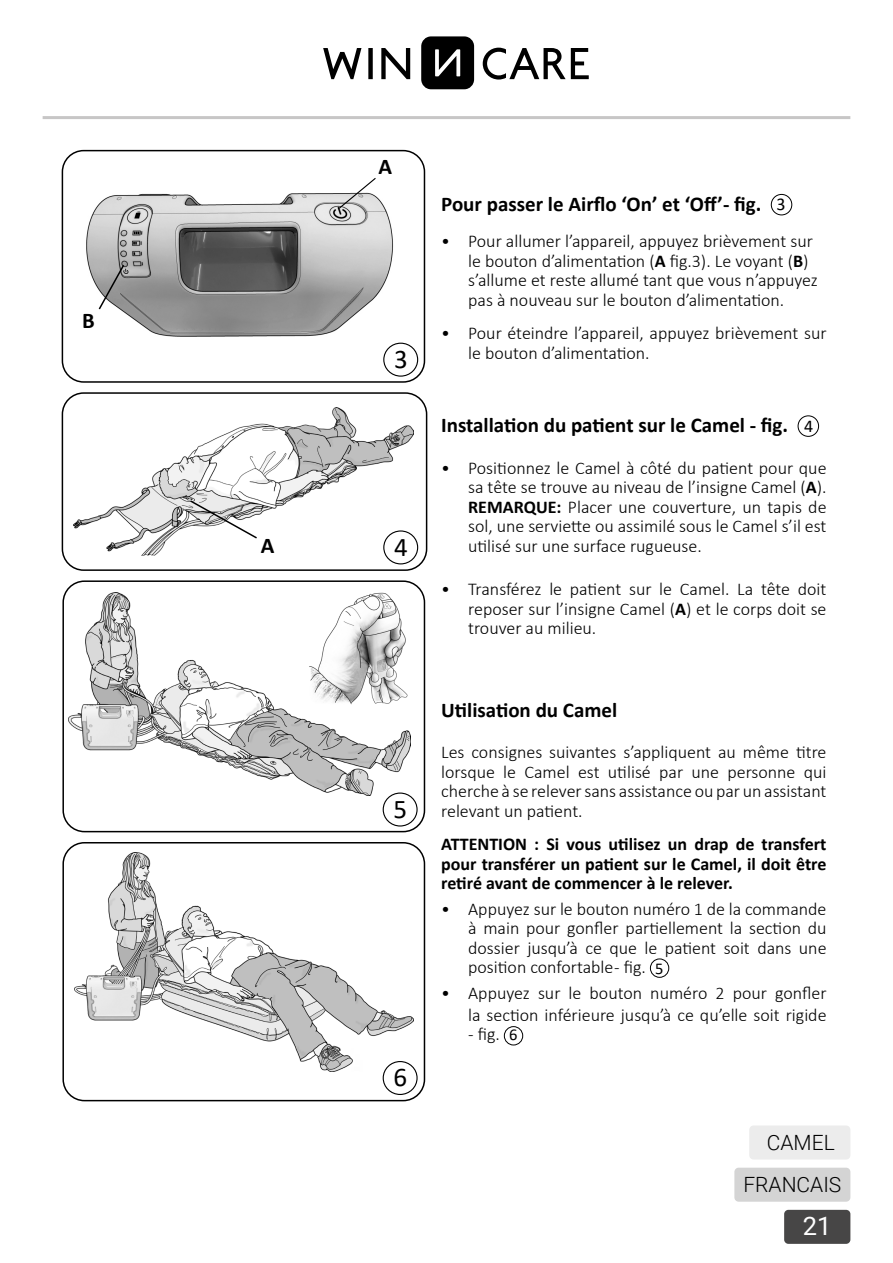
<style>
.page{position:relative;width:893px;height:1263px;background:#fff}
.page>*{position:absolute;margin:0;border:0;box-sizing:border-box;transform-origin:0 0}
.t1{font:27px "Calibri";color:#000}
.t2{font:25.5px "Roboto";color:#fff}
.t3{font:700 22.5px "Calibri";color:#000}
.t4{font:700 21px "Calibri";color:#000}
.t5{font:300 21px "Roboto";color:#000}
.t6{font:300 18px/19.5px "Calibri";color:#000;text-align:justify}
.t7{font:700 18px/19.5px "Calibri";color:#000;text-align:justify}
.s1{font-weight:400;font-size:18px}
.s2{font-weight:700}
.s3{font-weight:400;font-size:16.5px}
</style>
<div class="page">
<div style="left:421px;top:36px;width:53px;height:53px;background:#000;border-radius:10px"></div>
<svg style="left:435px;top:49px;width:25px;height:27px"></svg>
<svg style="left:483px;top:48px;width:106px;height:32px"></svg>
<svg style="left:381px;top:48px;width:29px;height:31px"></svg>
<svg style="left:368px;top:48px;width:5px;height:31px"></svg>
<svg style="left:323px;top:48px;width:38px;height:31px"></svg>
<hr style="left:43px;top:116px;width:807px;height:3px;background:#c7c6c6">
<div style="left:784px;top:1210px;width:66px;height:34px;background:#474646;border-radius:4px"></div>
<div style="left:734px;top:1168px;width:116px;height:34px;background:#d4d4d4;border-radius:4px"></div>
<div style="left:749px;top:1125px;width:101px;height:34px;background:#ececec;border-radius:4px"></div>
<div style="left:62px;top:150px;width:363px;height:233px;border:2px solid #000;border-radius:21px"></div>
<div style="left:62px;top:392px;width:365px;height:179px;border:2px solid #000;border-radius:21px"></div>
<div style="left:62px;top:580px;width:363px;height:252px;border:2px solid #000;border-radius:21px"></div>
<div style="left:62px;top:842px;width:363px;height:259px;border:2px solid #000;border-radius:21px"></div>
<img style="left:86px;top:193px;width:314px;height:150px">
<img style="left:74px;top:852px;width:340px;height:219px">
<div style="left:771px;top:194px;width:21px;height:21px;border:1px solid #000;border-radius:50%"></div>
<div style="left:798px;top:415px;width:21px;height:22px;border:1px solid #000;border-radius:50%"></div>
<div style="left:650px;top:958px;width:19px;height:20px;border:1px solid #000;border-radius:50%"></div>
<div style="left:504px;top:1026px;width:19px;height:19px;border:1px solid #000;border-radius:50%"></div>
<img style="left:73px;top:408px;width:341px;height:147px">
<svg style="left:189px;top:499px;width:70px;height:41px"></svg>
<img style="left:69px;top:592px;width:341px;height:203px">
<img style="left:308px;top:592px;width:102px;height:112px">
<svg style="left:338px;top:178px;width:39px;height:32px"></svg>
<svg style="left:97px;top:263px;width:29px;height:48px"></svg>
<div style="left:383px;top:343px;width:35px;height:34px;border:1px solid #000;border-radius:50%"></div>
<div style="left:383px;top:530px;width:35px;height:34px;border:1px solid #000;border-radius:50%"></div>
<div style="left:383px;top:792px;width:35px;height:34px;border:1px solid #000;border-radius:50%"></div>
<div style="left:383px;top:1061px;width:35px;height:34px;border:1px solid #000;border-radius:50%"></div>
<p class="t3" style="left:82px;top:305px;width:14px">B</p>
<p class="t3" style="left:261px;top:529px;width:15px">A</p>
<p class="t3" style="left:379px;top:151px;width:15px">A</p>
<h1 class="t1" style="left:394px;top:340px;width:15px">3</h1>
<h1 class="t1" style="left:394px;top:528px;width:15px">4</h1>
<h1 class="t1" style="left:393px;top:790px;width:15px">5</h1>
<h1 class="t1" style="left:393px;top:1058px;width:15px">6</h1>
<p class="t4" style="left:441px;top:189px;width:346px">Pour passer le Airflo ‘On’ et ‘Off’- fig. <span class="s1">3</span></p>
<p class="t6" style="left:468px;top:231px;width:351px;text-align:left;text-indent:-27px">• Pour allumer l’appareil, appuyez brièvement sur le bouton d’alimentation (<span class="s2">A</span> fig.3). Le voyant (<span class="s2">B</span>) s’allume et reste allumé tant que vous n’appuyez pas à nouveau sur le bouton d’alimentation.</p>
<p class="t6" style="left:468px;top:324px;width:360px;text-indent:-27px">• Pour éteindre l’appareil, appuyez brièvement sur le bouton d’alimentation.</p>
<p class="t4" style="left:441px;top:411px;width:373px">Installation du patient sur le Camel - fig. <span class="s1">4</span></p>
<p class="t6" style="left:468px;top:458px;width:360px;text-indent:-27px">• Positionnez le Camel à côté du patient pour que sa tête se trouve au niveau de l’insigne Camel (<span class="s2">A</span>).<br><span class="s2">REMARQUE:</span> Placer une couverture, un tapis de sol, une serviette ou assimilé sous le Camel s’il est utilisé sur une surface rugueuse.</p>
<p class="t6" style="left:468px;top:579px;width:360px;text-indent:-27px">• Transférez le patient sur le Camel. La tête doit reposer sur l’insigne Camel (<span class="s2">A</span>) et le corps doit se trouver au milieu.</p>
<p class="t4" style="left:441px;top:695px;width:178px">Utilisation du Camel</p>
<p class="t6" style="left:441px;top:742px;width:387px">Les consignes suivantes s’appliquent au même titre lorsque le Camel est utilisé par une personne qui cherche à se relever sans assistance ou par un assistant relevant un patient.</p>
<p class="t7" style="left:441px;top:834px;width:387px">ATTENTION : Si vous utilisez un drap de transfert pour transférer un patient sur le Camel, il doit être retiré avant de commencer à le relever.</p>
<p class="t6" style="left:468px;top:899px;width:360px;text-indent:-27px">• Appuyez sur le bouton numéro 1 de la commande à main pour gonfler partiellement la section du dossier jusqu’à ce que le patient soit dans une position confortable - fig. <span class="s3">5</span></p>
<p class="t6" style="left:441px;top:982px;width:387px;line-height:21.6px;text-align:right">• Appuyez sur le bouton numéro 2 pour gonfler la section inférieure jusqu’à ce qu’elle soit rigide</p>
<p class="t6" style="left:468px;top:1024px;width:51px">- fig. <span class="s3">6</span></p>
<p class="t5" style="left:767px;top:1127px;width:69px">CAMEL</p>
<p class="t5" style="left:743px;top:1169px;width:99px">FRANCAIS</p>
<h2 class="t2" style="left:803px;top:1208px;width:30px">21</h2>
</div>
